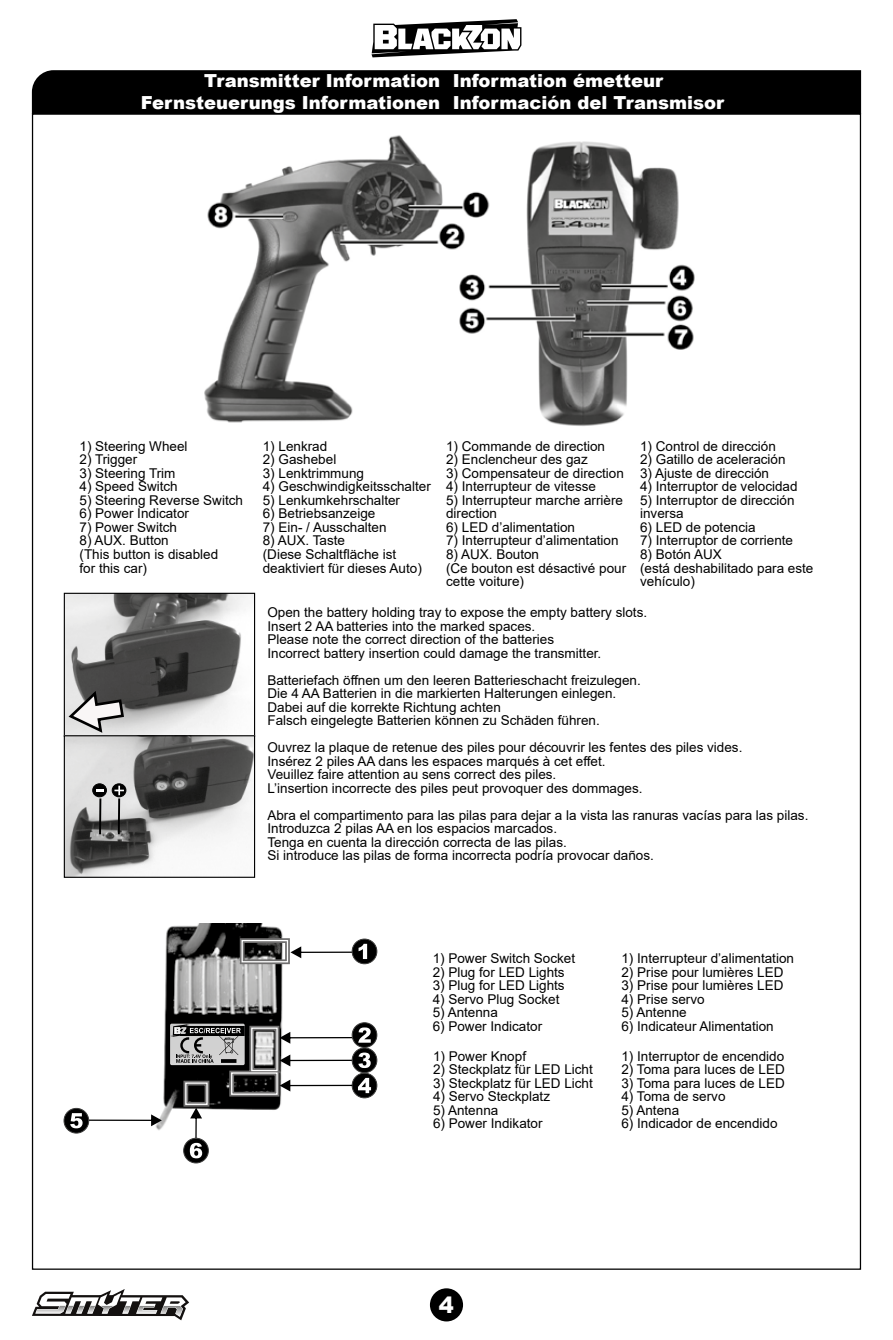
<style>
.page{position:relative;width:893px;height:1340px;background:#fff}
.page>*{position:absolute;margin:0;border:0;box-sizing:border-box;transform-origin:0 0}
.t1{font:900 22.5px "Arial";color:#fff}
.t2{font:900 18px/21.6px "Arial";color:#fff;text-align:right}
.t3{font:13.5px/13.5px "Arial";color:#000}
</style>
<div class="page">
<svg style="left:372px;top:19px;width:149px;height:38px"></svg>
<svg style="left:32px;top:1289px;width:157px;height:31px"></svg>
<div style="left:430px;top:1288px;width:33px;height:33px;background:#000;border-radius:17px"></div>
<img style="left:204px;top:135px;width:491px;height:291px">
<div style="left:32px;top:70px;width:829px;height:43px;background:#000"></div>
<img style="left:66px;top:594px;width:187px;height:281px">
<div style="left:64px;top:592px;width:191px;height:144px;border:1px solid #000"></div>
<div style="left:64px;top:735px;width:191px;height:142px;border:1px solid #000"></div>
<svg style="left:66px;top:688px;width:60px;height:47px"></svg>
<hr style="left:99px;top:798px;width:2px;height:36px;background:#000">
<hr style="left:118px;top:798px;width:2px;height:36px;background:#000">
<div style="left:93px;top:783px;width:13px;height:13px;background:#000;border-radius:50%"></div>
<div style="left:92px;top:783px;width:15px;height:14px;border:1px solid #000;border-radius:50%"></div>
<div style="left:112px;top:783px;width:14px;height:13px;background:#a3a3a3;border-radius:50%"></div>
<div style="left:112px;top:783px;width:14px;height:14px;border:1px solid #000;border-radius:50%"></div>
<svg style="left:96px;top:789px;width:7px;height:2px"></svg>
<svg style="left:114px;top:785px;width:10px;height:10px"></svg>
<img style="left:151px;top:923px;width:139px;height:207px">
<svg style="left:89px;top:1114px;width:73px;height:12px"></svg>
<div style="left:240px;top:938px;width:50px;height:26px;border:5px solid #706f6f"></div>
<div style="left:242px;top:940px;width:46px;height:22px;border:1px solid #fff"></div>
<div style="left:352px;top:1073px;width:25px;height:24px;background:#000;border-radius:50%"></div>
<div style="left:352px;top:1072px;width:25px;height:26px;border:1px solid #3c3c3b;border-radius:50%"></div>
<svg style="left:358px;top:1077px;width:13px;height:16px"></svg>
<div style="left:184px;top:1138px;width:24px;height:24px;background:#000;border-radius:50%"></div>
<div style="left:183px;top:1137px;width:26px;height:26px;border:1px solid #3c3c3b;border-radius:50%"></div>
<div style="left:352px;top:1047px;width:25px;height:25px;background:#000;border-radius:50%"></div>
<div style="left:352px;top:1047px;width:25px;height:25px;border:1px solid #3c3c3b;border-radius:50%"></div>
<svg style="left:358px;top:1052px;width:13px;height:16px"></svg>
<div style="left:64px;top:1108px;width:25px;height:25px;background:#000;border-radius:50%"></div>
<div style="left:64px;top:1108px;width:25px;height:25px;border:1px solid #3c3c3b;border-radius:50%"></div>
<svg style="left:70px;top:1113px;width:13px;height:15px"></svg>
<svg style="left:352px;top:1022px;width:25px;height:25px"></svg>
<div style="left:352px;top:1022px;width:25px;height:25px;border:1px solid #3c3c3b;border-radius:50%"></div>
<svg style="left:358px;top:1027px;width:13px;height:15px"></svg>
<svg style="left:190px;top:1107px;width:12px;height:51px"></svg>
<div style="left:183px;top:1080px;width:26px;height:26px;border:5px solid #706f6f"></div>
<div style="left:185px;top:1082px;width:23px;height:22px;border:1px solid #fff"></div>
<svg style="left:352px;top:939px;width:25px;height:24px"></svg>
<div style="left:352px;top:938px;width:25px;height:26px;border:1px solid #3c3c3b;border-radius:50%"></div>
<svg style="left:290px;top:943px;width:77px;height:16px"></svg>
<svg style="left:170px;top:1023px;width:182px;height:75px"></svg>
<h2 class="t2" style="left:141px;top:70px;width:301px">Transmitter Information<br>Fernsteuerungs Informationen</h2>
<h2 class="t2" style="left:453px;top:70px;width:273px;text-align:left">Information émetteur<br>Información del Transmisor</h2>
<p class="t3" style="left:80px;top:439px;width:110px">1) Steering Wheel</p>
<p class="t3" style="left:80px;top:453px;width:59px">2) Trigger</p>
<p class="t3" style="left:80px;top:466px;width:98px">3) Steering Trim</p>
<p class="t3" style="left:80px;top:480px;width:100px">4) Speed Switch</p>
<p class="t3" style="left:80px;top:493px;width:165px">5) Steering Reverse Switch</p>
<p class="t3" style="left:80px;top:507px;width:111px">6) Power Indicator</p>
<p class="t3" style="left:80px;top:520px;width:99px">7) Power Switch</p>
<p class="t3" style="left:80px;top:534px;width:140px">8) AUX. Button<br>(This button is disabled for this car)</p>
<p class="t3" style="left:263px;top:439px;width:66px">1) Lenkrad</p>
<p class="t3" style="left:263px;top:453px;width:75px">2) Gashebel</p>
<p class="t3" style="left:263px;top:466px;width:103px">3) Lenktrimmung</p>
<p class="t3" style="left:263px;top:480px;width:170px">4) Geschwindigkeitsschalter</p>
<p class="t3" style="left:263px;top:493px;width:139px">5) Lenkumkehrschalter</p>
<p class="t3" style="left:263px;top:507px;width:114px">6) Betriebsanzeige</p>
<p class="t3" style="left:263px;top:520px;width:125px">7) Ein- / Ausschalten</p>
<p class="t3" style="left:263px;top:534px;width:161px">8) AUX. Taste<br>(Diese Schaltfläche ist deaktiviert für dieses Auto)</p>
<p class="t3" style="left:446px;top:439px;width:161px">1) Commande de direction</p>
<p class="t3" style="left:446px;top:453px;width:143px">2) Enclencheur des gaz</p>
<p class="t3" style="left:446px;top:466px;width:179px">3) Compensateur de direction</p>
<p class="t3" style="left:446px;top:480px;width:152px">4) Interrupteur de vitesse</p>
<p class="t3" style="left:446px;top:493px;width:179px">5) Interrupteur marche arrière direction</p>
<p class="t3" style="left:446px;top:520px;width:131px">6) LED d’alimentation</p>
<p class="t3" style="left:446px;top:534px;width:174px">7) Interrupteur d’alimentation</p>
<p class="t3" style="left:446px;top:547px;width:182px">8) AUX. Bouton<br>(Ce bouton est désactivé pour cette voiture)</p>
<p class="t3" style="left:640px;top:439px;width:137px">1) Control de dirección</p>
<p class="t3" style="left:640px;top:453px;width:147px">2) Gatillo de aceleración</p>
<p class="t3" style="left:640px;top:466px;width:131px">3) Ajuste de dirección</p>
<p class="t3" style="left:640px;top:480px;width:159px">4) Interruptor de velocidad</p>
<p class="t3" style="left:640px;top:493px;width:156px">5) Interruptor de dirección inversa</p>
<p class="t3" style="left:640px;top:520px;width:117px">6) LED de potencia</p>
<p class="t3" style="left:640px;top:534px;width:155px">7) Interruptor de corriente</p>
<p class="t3" style="left:640px;top:547px;width:175px">8) Botón AUX<br>(está deshabilitado para este vehículo)</p>
<p class="t3" style="left:267px;top:605px;width:381px">Open the battery holding tray to expose the empty battery slots.<br>Insert 2 AA batteries into the marked spaces.<br>Please note the correct direction of the batteries<br>Incorrect battery insertion could damage the transmitter.</p>
<p class="t3" style="left:267px;top:673px;width:375px">Batteriefach öffnen um den leeren Batterieschacht freizulegen.<br>Die 4 AA Batterien in die markierten Halterungen einlegen.<br>Dabei auf die korrekte Richtung achten<br>Falsch eingelegte Batterien können zu Schäden führen.</p>
<p class="t3" style="left:267px;top:740px;width:476px">Ouvrez la plaque de retenue des piles pour découvrir les fentes des piles vides.<br>Insérez 2 piles AA dans les espaces marqués à cet effet.<br>Veuillez faire attention au sens correct des piles.<br>L’insertion incorrecte des piles peut provoquer des dommages.</p>
<p class="t3" style="left:267px;top:808px;width:542px">Abra el compartimento para las pilas para dejar a la vista las ranuras vacías para las pilas.<br>Introduzca 2 pilas AA en los espacios marcados.<br>Tenga en cuenta la dirección correcta de las pilas.<br>Si introduce las pilas de forma incorrecta podría provocar daños.</p>
<p class="t3" style="left:433px;top:951px;width:144px">1) Power Switch Socket</p>
<p class="t3" style="left:433px;top:965px;width:134px">2) Plug for LED Lights</p>
<p class="t3" style="left:433px;top:978px;width:134px">3) Plug for LED Lights</p>
<p class="t3" style="left:433px;top:992px;width:128px">4) Servo Plug Socket</p>
<p class="t3" style="left:433px;top:1005px;width:67px">5) Antenna</p>
<p class="t3" style="left:433px;top:1019px;width:111px">6) Power Indicator</p>
<p class="t3" style="left:433px;top:1048px;width:95px">1) Power Knopf</p>
<p class="t3" style="left:433px;top:1062px;width:161px">2) Steckplatz für LED Licht</p>
<p class="t3" style="left:433px;top:1075px;width:161px">3) Steckplatz für LED Licht</p>
<p class="t3" style="left:433px;top:1089px;width:119px">4) Servo Steckplatz</p>
<p class="t3" style="left:433px;top:1102px;width:67px">5) Antenna</p>
<p class="t3" style="left:433px;top:1116px;width:111px">6) Power Indikator</p>
<p class="t3" style="left:621px;top:951px;width:174px">1) Interrupteur d’alimentation</p>
<p class="t3" style="left:621px;top:965px;width:164px">2) Prise pour lumières LED</p>
<p class="t3" style="left:621px;top:978px;width:164px">3) Prise pour lumières LED</p>
<p class="t3" style="left:621px;top:992px;width:85px">4) Prise servo</p>
<p class="t3" style="left:621px;top:1005px;width:67px">5) Antenne</p>
<p class="t3" style="left:621px;top:1019px;width:154px">6) Indicateur Alimentation</p>
<p class="t3" style="left:621px;top:1048px;width:164px">1) Interruptor de encendido</p>
<p class="t3" style="left:621px;top:1062px;width:165px">2) Toma para luces de LED</p>
<p class="t3" style="left:621px;top:1075px;width:165px">3) Toma para luces de LED</p>
<p class="t3" style="left:621px;top:1089px;width:106px">4) Toma de servo</p>
<p class="t3" style="left:621px;top:1102px;width:59px">5) Antena</p>
<p class="t3" style="left:621px;top:1116px;width:158px">6) Indicador de encendido</p>
<h1 class="t1" style="left:439px;top:1288px;width:17px">4</h1>
</div>
